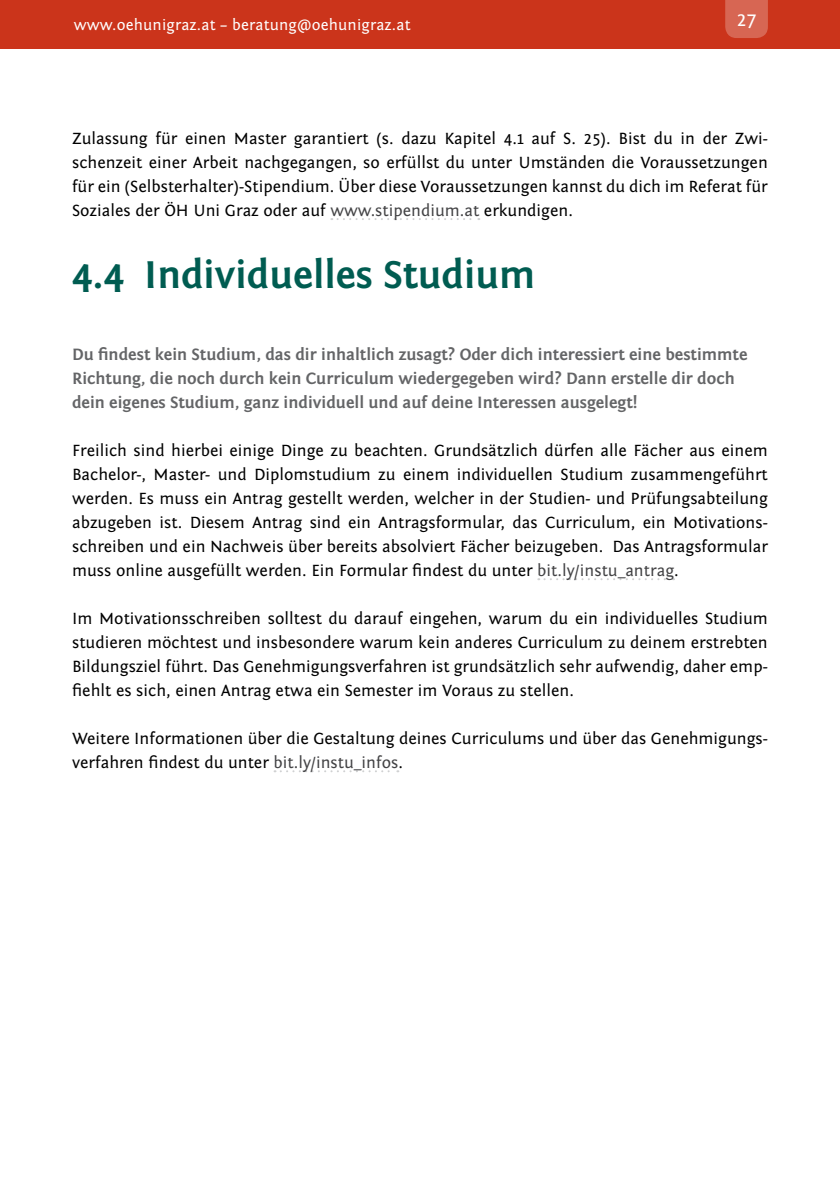
<style>
.page{position:relative;width:840px;height:1191px;background:#fff}
.page>*{position:absolute;margin:0;border:0;box-sizing:border-box;transform-origin:0 0}
.t1{font:700 40px "Fontin Sans";color:#005c51}
.t2{font:20px "Fontin Sans";color:#fff}
.t3{font:17px/24px "Fontin Sans";color:#000;text-align:justify}
.t4{font:700 17px/24px "Fontin Sans";color:#646567}
.t5{font:16px "Fontin Sans";letter-spacing:.01em;color:#fff}
.s1{color:#434345}
</style>
<div class="page">
<div style="left:0;top:0;width:839px;height:49px;background:#cb341b"></div>
<div style="left:725px;top:0;width:42px;height:38px;background:#d76653"></div>
<svg style="left:331px;top:218px;width:148px;height:2px"></svg>
<svg style="left:538px;top:578px;width:135px;height:2px"></svg>
<svg style="left:274px;top:770px;width:124px;height:2px"></svg>
<p class="t5" style="left:74px;top:16px;width:338px">www.oehunigraz.at – beratung@oehunigraz.at</p>
<p class="t2" style="left:736px;top:8px;width:21px">27</p>
<p class="t3" style="left:72px;top:127px;width:697px">Zulassung für einen Master garantiert (s. dazu Kapitel 4.1 auf S. 25). Bist du in der Zwi&shy;schenzeit einer Arbeit nachgegangen, so erfüllst du unter Umständen die Voraussetzungen für ein (Selbsterhalter)-Stipendium. Über diese Voraussetzungen kannst du dich im Referat für Soziales der ÖH Uni Graz oder auf <span class="s1">www.stipendium.at</span> erkundigen.</p>
<h1 class="t1" style="left:72px;top:253px;width:464px">4.4 Individuelles Studium</h1>
<p class="t4" style="left:72px;top:343px;width:676px">Du findest kein Studium, das dir inhaltlich zusagt? Oder dich interessiert eine bestimmte<br>Richtung, die noch durch kein Curriculum wiedergegeben wird? Dann erstelle dir doch dein eigenes Studium, ganz individuell und auf deine Interessen ausgelegt!</p>
<p class="t3" style="left:72px;top:439px;width:697px">Freilich sind hierbei einige Dinge zu beachten. Grundsätzlich dürfen alle Fächer aus einem Bachelor-, Master- und Diplomstudium zu einem individuellen Studium zusammengeführt werden. Es muss ein Antrag gestellt werden, welcher in der Studien- und Prüfungsabteilung abzugeben ist. Diesem Antrag sind ein Antragsformular, das Curriculum, ein Motivations&shy;schreiben und ein Nachweis über bereits absolviert Fächer beizugeben. Das Antragsformular muss online ausgefüllt werden. Ein Formular findest du unter <span class="s1">bit.ly/instu_antrag</span>.</p>
<p class="t3" style="left:72px;top:607px;width:697px">Im Motivationsschreiben solltest du darauf eingehen, warum du ein individuelles Studium studieren möchtest und insbesondere warum kein anderes Curriculum zu deinem erstrebten Bildungsziel führt. Das Genehmigungsverfahren ist grundsätzlich sehr aufwendig, daher emp&shy;fiehlt es sich, einen Antrag etwa ein Semester im Voraus zu stellen.</p>
<p class="t3" style="left:72px;top:727px;width:697px">Weitere Informationen über die Gestaltung deines Curriculums und über das Genehmigungs&shy;verfahren findest du unter <span class="s1">bit.ly/instu_infos</span>.</p>
</div>
